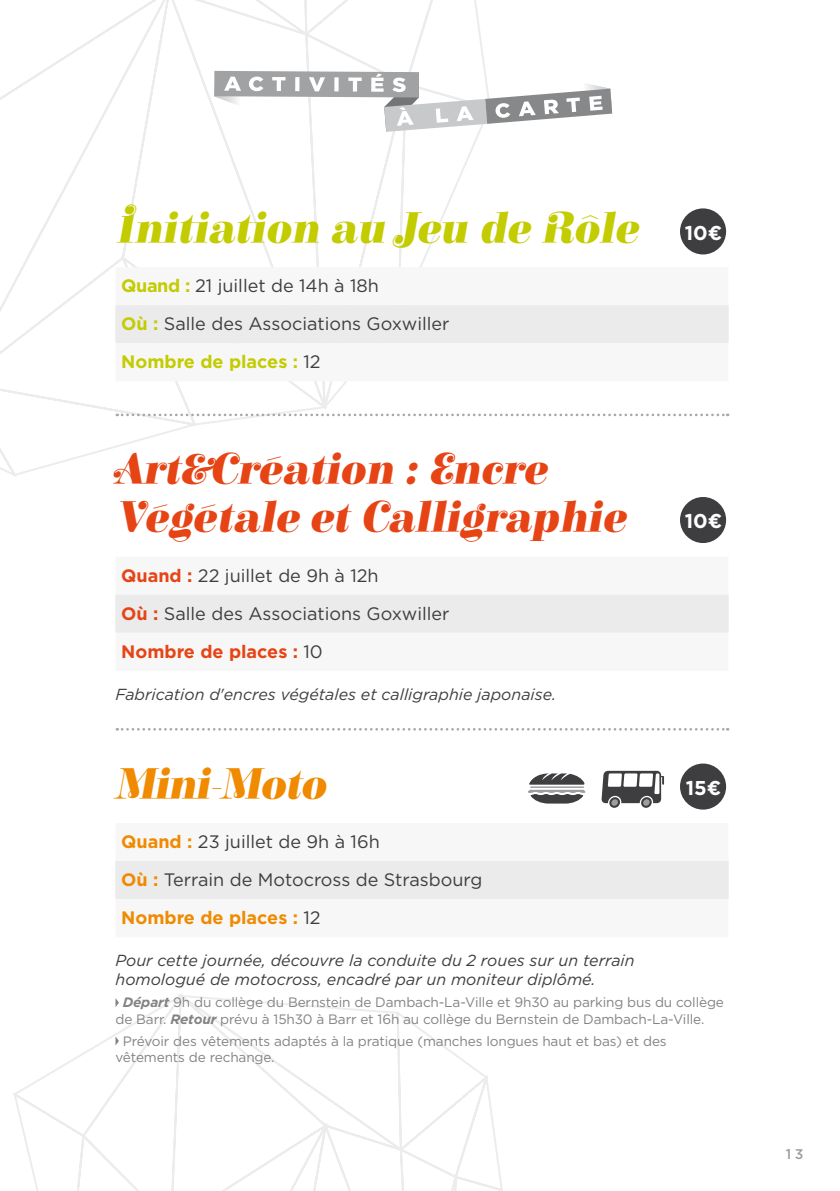
<style>
.page{position:relative;width:840px;height:1191px;background:#fff}
.page>*{position:absolute;margin:0;border:0;box-sizing:border-box;transform-origin:0 0}
.t1{font:italic 900 44px/48px "Elsie Swash Caps";color:#e64415}
.t2{font:italic 900 44px "Elsie Swash Caps";color:#c3cc00}
.t3{font:italic 900 44px "Elsie Swash Caps";color:#f08a00}
.t4{font:700 20px "Gotham";color:#fff}
.t5{font:18px/38px "Gotham";color:#3e3d40}
.t6{font:italic 16px/19.2px "Gotham";color:#3e3d40}
.t7{font:500 14px "Gotham";color:#9c9e9f}
.t8{font:13.6px/16.4px "Gotham";letter-spacing:-.01em;color:#828385}
.s1{font-family:"Gotham";font-weight:700;font-style:normal;font-size:20px;color:#fff}
.s2{font-weight:700;color:#c3cc00}
.s3{font-weight:700;color:#e64415}
.s4{font-weight:700;color:#f08a00}
.s5{font-weight:700;font-style:italic}
</style>
<div class="page">
<svg style="left:0;top:0;width:491px;height:477px"></svg>
<svg style="left:13px;top:993px;width:490px;height:198px"></svg>
<svg style="left:214px;top:71px;width:398px;height:61px"></svg>
<div style="left:679px;top:208px;width:46px;height:46px;background:#3e3d40;border-radius:50%"></div>
<div style="left:115px;top:267px;width:613px;height:38px;background:#f7f7f7"></div>
<div style="left:115px;top:305px;width:613px;height:38px;background:#ebebec"></div>
<div style="left:115px;top:343px;width:613px;height:38px;background:#f7f7f7"></div>
<svg style="left:117px;top:413px;width:610px;height:3px"></svg>
<div style="left:115px;top:557px;width:613px;height:38px;background:#f7f7f7"></div>
<div style="left:115px;top:595px;width:613px;height:38px;background:#ebebec"></div>
<div style="left:115px;top:633px;width:613px;height:38px;background:#f7f7f7"></div>
<svg style="left:117px;top:728px;width:610px;height:2px"></svg>
<div style="left:115px;top:823px;width:613px;height:38px;background:#f7f7f7"></div>
<div style="left:115px;top:861px;width:613px;height:38px;background:#ebebec"></div>
<div style="left:115px;top:899px;width:613px;height:38px;background:#f7f7f7"></div>
<svg style="left:115px;top:998px;width:4px;height:9px"></svg>
<svg style="left:115px;top:1036px;width:4px;height:9px"></svg>
<div style="left:679px;top:497px;width:46px;height:46px;background:#3e3d40;border-radius:50%"></div>
<div style="left:679px;top:763px;width:46px;height:46px;background:#3e3d40;border-radius:50%"></div>
<hr style="left:529px;top:786px;width:54px;height:2px;background:#9c9e9f">
<svg style="left:529px;top:773px;width:55px;height:11px"></svg>
<svg style="left:528px;top:790px;width:58px;height:13px"></svg>
<svg style="left:640px;top:797px;width:11px;height:11px"></svg>
<svg style="left:608px;top:797px;width:12px;height:11px"></svg>
<svg style="left:601px;top:771px;width:62px;height:34px"></svg>
<h1 class="t2" style="left:115px;top:204px;width:607px">Initiation au Jeu de Rôle <span class="s1">1 0 €</span></h1>
<h3 class="t5" style="left:121px;top:266px;width:330px"><span class="s2">Quand :</span> 21 juillet de 14h à 18h<br><span class="s2">Où :</span> Salle des Associations Goxwiller<br><span class="s2">Nombre de places :</span> 12</h3>
<h1 class="t1" style="left:115px;top:447px;width:519px">Art&amp;Création :Encre<br>Végétale etCalligraphie</h1>
<h3 class="t5" style="left:121px;top:556px;width:330px"><span class="s3">Quand :</span> 22 juillet de 9h à 12h<br><span class="s3">Où :</span> Salle des Associations Goxwiller<br><span class="s3">Nombre de places :</span> 10</h3>
<p class="t6" style="left:115px;top:684px;width:442px">Fabrication d'encres végétales et calligraphie japonaise.</p>
<h2 class="t4" style="left:684px;top:508px;width:39px">10€</h2>
<h1 class="t3" style="left:115px;top:760px;width:220px">Mini-Moto</h1>
<h3 class="t5" style="left:121px;top:822px;width:362px"><span class="s4">Quand :</span> 23 juillet de 9h à 16h<br><span class="s4">Où :</span> Terrain de Motocross de Strasbourg<br><span class="s4">Nombre de places :</span> 12</h3>
<p class="t6" style="left:115px;top:950px;width:520px">Pour cette journée, découvre la conduite du 2 roues sur un terrain homologué de motocross, encadré par un moniteur diplômé.</p>
<p class="t8" style="left:115px;top:994px;width:609px;text-indent:7px"><span class="s5">Départ</span> 9h du collège du Bernstein de Dambach-La-Ville et 9h30 au parking bus du collège de Barr. <span class="s5">Retour</span> prévu à 15h30 à Barr et 16h au collège du Bernstein de Dambach-La-Ville.</p>
<p class="t8" style="left:115px;top:1032px;width:552px;text-indent:7px">Prévoir des vêtements adaptés à la pratique (manches longues haut et bas) et des vêtements de rechange.</p>
<h2 class="t4" style="left:685px;top:774px;width:37px">15€</h2>
<p class="t7" style="left:785px;top:1145px;width:19px">13</p>
</div>
